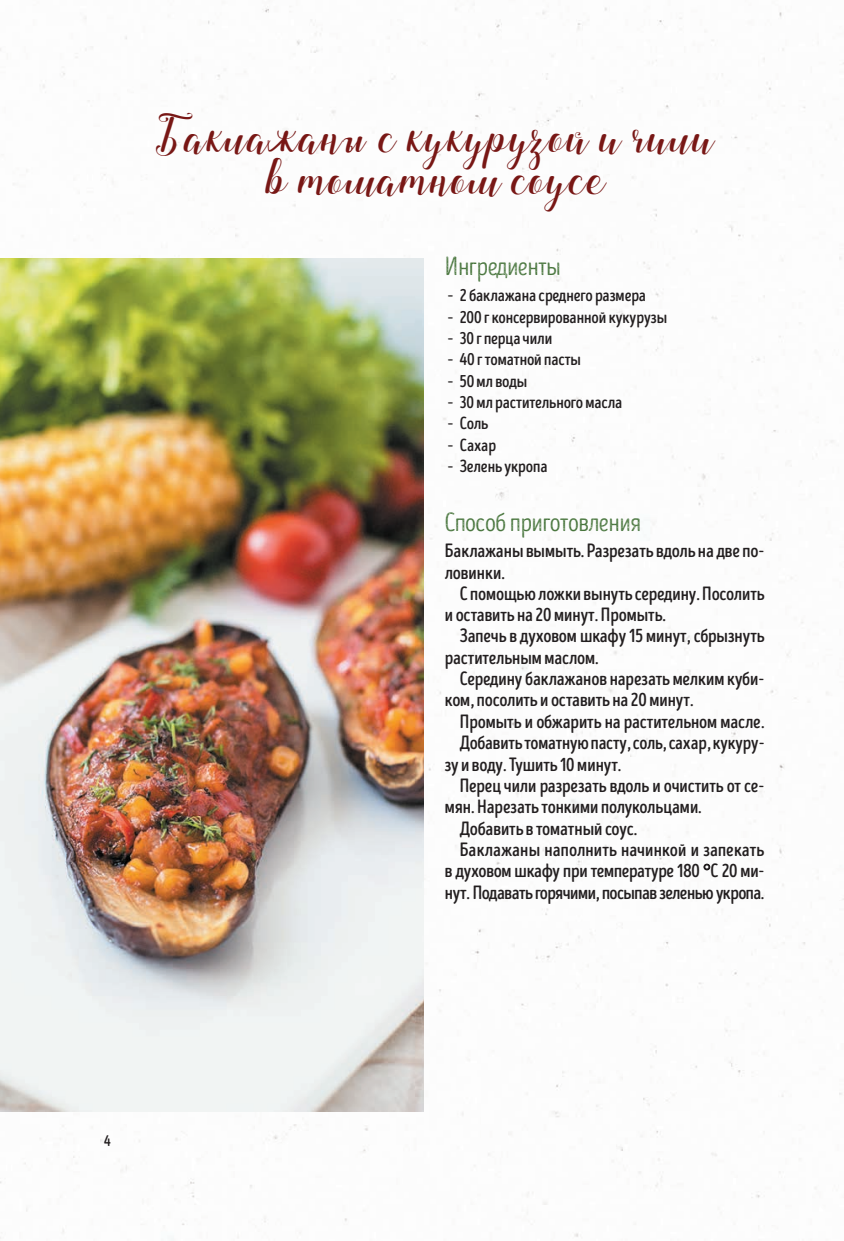
<style>
.page{position:relative;width:844px;height:1241px;background:#fff}
.page>*{position:absolute;margin:0;border:0;box-sizing:border-box;transform-origin:0 0}
.t1{font:38.5px/42px "Regaled CYR";letter-spacing:.02em;color:#781715;text-align:center;scale:1.25 1}
.t2{font:26.25px "Intro Head R H2 Base";letter-spacing:-.01em;color:#3d6d31}
.t3{font:19.25px/21.3px "Intro Head B Base";letter-spacing:-.005em;color:#231f20}
.t4{font:19.25px "Intro Head B Base";letter-spacing:-.025em;color:#231f20}
.t5{font:17.5px "Intro Head B Base";letter-spacing:-.01em;color:#231f20}
.t6{font:15.75px "Intro Head B Base";color:#231f20}
</style>
<div class="page">
<img style="left:0;top:258px;width:424px;height:853px">
<svg style="left:703px;top:863px;width:7px;height:7px"></svg>
<h1 class="t1" style="left:156px;top:117px;width:447px">Баклажаны с кукурузой и чили в томатном соусе</h1>
<h2 class="t2" style="left:445px;top:252px;width:117px">Ингредиенты</h2>
<p class="t5" style="left:447px;top:285px;width:200px">– 2 баклажана среднего размера</p>
<p class="t5" style="left:447px;top:306px;width:221px">– 200 г консервированной кукурузы</p>
<p class="t5" style="left:447px;top:328px;width:106px">– 30 г перца чили</p>
<p class="t5" style="left:447px;top:349px;width:135px">– 40 г томатной пасты</p>
<p class="t5" style="left:447px;top:370px;width:81px">– 50 мл воды</p>
<p class="t5" style="left:447px;top:392px;width:176px">– 30 мл растительного масла</p>
<p class="t5" style="left:447px;top:413px;width:42px">– Соль</p>
<p class="t5" style="left:447px;top:434px;width:50px">– Сахар</p>
<p class="t5" style="left:447px;top:456px;width:102px">– Зелень укропа</p>
<h2 class="t2" style="left:445px;top:507px;width:197px">Способ приготовления</h2>
<p class="t3" style="left:445px;top:540px;width:321px">Баклажаны вымыть. Разрезать вдоль на две по&shy;ловинки.</p>
<p class="t3" style="left:445px;top:583px;width:321px;text-indent:15px">С помощью ложки вынуть середину. Посолить и оставить на 20 минут. Промыть.</p>
<p class="t3" style="left:445px;top:625px;width:321px;text-indent:15px">Запечь в духовом шкафу 15 минут, сбрызнуть растительным маслом.</p>
<p class="t3" style="left:445px;top:668px;width:321px;text-indent:15px">Середину баклажанов нарезать мелким куби&shy;ком, посолить и оставить на 20 минут.</p>
<p class="t3" style="left:459px;top:710px;width:306px">Промыть и обжарить на растительном масле.</p>
<p class="t3" style="left:459px;top:732px;width:306px">Добавить томатную пасту, соль, сахар, кукуру-</p>
<p class="t3" style="left:445px;top:753px;width:178px">зу и воду. Тушить 10 минут.</p>
<p class="t3" style="left:459px;top:774px;width:306px">Перец чили разрезать вдоль и очистить от се-</p>
<p class="t3" style="left:445px;top:796px;width:258px">мян. Нарезать тонкими полукольцами.</p>
<p class="t3" style="left:459px;top:817px;width:179px">Добавить в томатный соус.</p>
<p class="t3" style="left:459px;top:838px;width:306px">Баклажаны наполнить начинкой и запекать</p>
<p class="t3" style="left:445px;top:860px;width:321px">в духовом шкафу при температуре 180 С 20 ми-</p>
<p class="t4" style="left:445px;top:880px;width:321px">нут. Подавать горячими, посыпав зеленью укропа.</p>
<p class="t6" style="left:104px;top:1131px;width:8px">4</p>
</div>
